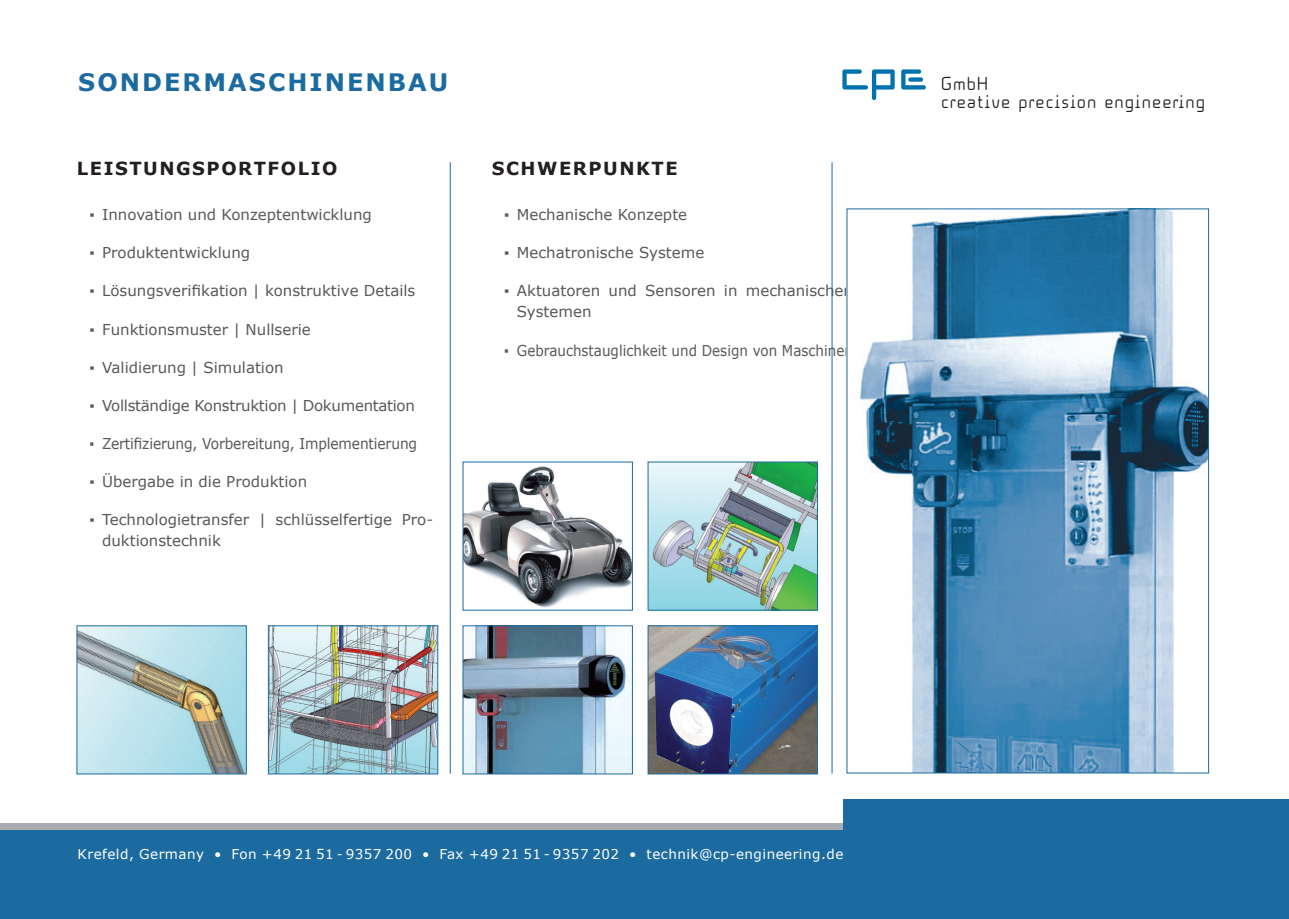
<style>
.page{position:relative;width:1289px;height:919px;background:#fff}
.page>*{position:absolute;margin:0;border:0;box-sizing:border-box;transform-origin:0 0}
.t1{font:700 24px "Verdana";letter-spacing:.085em;color:#1c6ba0}
.t2{font:19.65px "Solaris EF";letter-spacing:.05em;color:#231f20}
.t3{font:700 18px "Verdana";letter-spacing:.085em;color:#231f20}
.t4{font:15px/21px "Verdana";color:#57585a}
.t5{font:15px "Verdana";color:#57585a;scale:.92 1}
.t6{font:15px "Verdana";color:#57585a;scale:.9 1}
.t7{font:15px "Verdana";letter-spacing:-.02em;color:#57585a}
.t8{font:13.5px "Verdana";letter-spacing:.035em;color:#fff}
</style>
<div class="page">
<div style="left:0;top:799px;width:1288px;height:119px;background:#1c6ba0"></div>
<div style="left:0;top:821px;width:842px;height:8px;background:#a9acaf"></div>
<div style="left:0;top:776px;width:842px;height:47px;background:#fff"></div>
<img style="left:270px;top:627px;width:166px;height:145px">
<div style="left:268px;top:625px;width:170px;height:149px;border:1px solid #1c6ba0"></div>
<img style="left:860px;top:210px;width:346px;height:561px">
<img style="left:79px;top:627px;width:166px;height:145px">
<div style="left:77px;top:625px;width:170px;height:149px;border:1px solid #1c6ba0"></div>
<img style="left:464px;top:466px;width:166px;height:142px">
<img style="left:649px;top:463px;width:166px;height:145px">
<img style="left:649px;top:627px;width:166px;height:145px">
<div style="left:647px;top:625px;width:170px;height:149px;border:1px solid #1c6ba0"></div>
<img style="left:464px;top:627px;width:166px;height:145px">
<div style="left:462px;top:625px;width:170px;height:149px;border:1px solid #1c6ba0"></div>
<hr style="left:450px;top:162px;width:1px;height:611px;background:#1c6ba0">
<hr style="left:831px;top:162px;width:1px;height:611px;background:#1c6ba0">
<svg style="left:901px;top:69px;width:24px;height:20px"></svg>
<svg style="left:842px;top:69px;width:52px;height:31px"></svg>
<h1 class="t1" style="left:78px;top:65px;width:372px">SONDERMASCHINENBAU</h1>
<p class="t3" style="left:77px;top:156px;width:262px">LEISTUNGSPORTFOLIO</p>
<p class="t4" style="left:89px;top:204px;width:284px">▪ Innovation und Konzeptentwicklung</p>
<p class="t4" style="left:89px;top:242px;width:162px">▪ Produktentwicklung</p>
<p class="t4" style="left:89px;top:280px;width:327px">▪ Lösungsverifikation | konstruktive Details</p>
<p class="t4" style="left:89px;top:318px;width:223px">▪ Funktionsmuster | Nullserie</p>
<p class="t4" style="left:89px;top:356px;width:196px">▪ Validierung | Simulation</p>
<p class="t7" style="left:89px;top:395px;width:327px">▪ Vollständige Konstruktion | Dokumentation</p>
<p class="t5" style="left:89px;top:433px;width:358px">▪ Zertifizierung, Vorbereitung, Implementierung</p>
<p class="t4" style="left:89px;top:470px;width:219px">▪ Übergabe in die Produktion</p>
<p class="t4" style="left:102px;top:508px;width:332px;text-indent:-13px">▪ Technologietransfer | schlüsselfertige Pro&shy;duktionstechnik</p>
<p class="t3" style="left:491px;top:156px;width:187px">SCHWERPUNKTE</p>
<p class="t4" style="left:504px;top:204px;width:184px">▪ Mechanische Konzepte</p>
<p class="t4" style="left:504px;top:242px;width:202px">▪ Mechatronische Systeme</p>
<p class="t4" style="left:517px;top:280px;width:337px;text-indent:-13px">▪ Aktuatoren und Sensoren in mechanischen<br>Systemen</p>
<p class="t6" style="left:504px;top:340px;width:389px">▪ Gebrauchstauglichkeit und Design von Maschinen</p>
<h2 class="t2" style="left:940px;top:72px;width:49px">GmbH</h2>
<h2 class="t2" style="left:941px;top:90px;width:265px">creative precision engineering</h2>
<p class="t8" style="left:78px;top:844px;width:767px">Krefeld, Germany • Fon +49 21 51 - 9357 200 • Fax +49 21 51 - 9357 202 • technik@cp-engineering.de</p>
</div>
